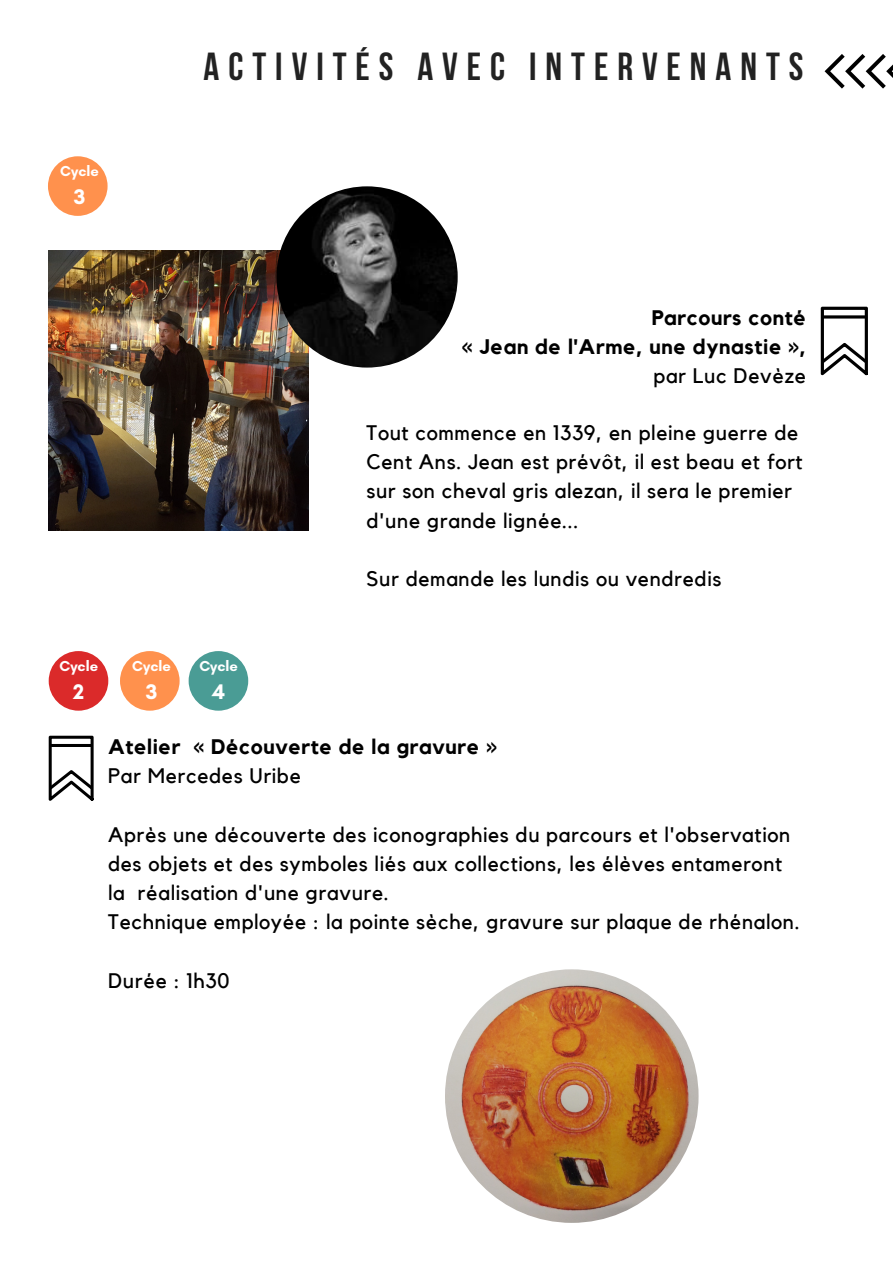
<style>
.page{position:relative;width:893px;height:1264px;background:#fff}
.page>*{position:absolute;margin:0;border:0;box-sizing:border-box;transform-origin:0 0}
.t1{font:700 39px "Bebas Neue";letter-spacing:.23em;color:#222}
.t2{font:700 21.45px "Glacial Indifference";color:#fff}
.t3{font:21px/29.2px "Kollektif";letter-spacing:.03em;color:#000}
.t4{font:700 21px/29.2px "Kollektif";letter-spacing:.03em;color:#000;text-align:right}
.t5{font:700 14.7px "Glacial Indifference";color:#fff}
</style>
<div class="page">
<img style="left:49px;top:250px;width:259px;height:280px">
<img style="left:276px;top:186px;width:181px;height:181px;border-radius:50%">
<svg style="left:820px;top:307px;width:47px;height:68px"></svg>
<div style="left:48px;top:156px;width:60px;height:60px;background:#ff914d;border-radius:50%"></div>
<svg style="left:824px;top:54px;width:68px;height:35px"></svg>
<img style="left:445px;top:969px;width:253px;height:253px;border-radius:50%">
<svg style="left:49px;top:735px;width:45px;height:65px"></svg>
<hr style="left:49px;top:744px;width:44px;height:3px;background:#000;border-radius:2px">
<div style="left:49px;top:651px;width:59px;height:59px;background:#db2a2a;border-radius:50%"></div>
<div style="left:120px;top:651px;width:60px;height:59px;background:#ff914d;border-radius:50%"></div>
<div style="left:189px;top:651px;width:59px;height:59px;background:#4a9c95;border-radius:50%"></div>
<p class="t5" style="left:60px;top:162px;width:40px">Cycle</p>
<p class="t2" style="left:74px;top:184px;width:13px">3</p>
<h1 class="t1" style="left:204px;top:51px;width:601px">ACTIVITÉS AVEC INTERVENANTS</h1>
<p class="t4" style="left:462px;top:304px;width:345px">Parcours conté<br>« Jean de l'Arme, une dynastie »,</p>
<p class="t3" style="left:653px;top:362px;width:154px">par Luc Devèze</p>
<p class="t3" style="left:366px;top:418px;width:438px">Tout commence en 1339, en pleine guerre de Cent Ans. Jean est prévôt, il est beau et fort sur son cheval gris alezan, il sera le premier d'une grande lignée...</p>
<p class="t3" style="left:366px;top:565px;width:356px">Sur demande les lundis ou vendredis</p>
<p class="t5" style="left:59px;top:657px;width:40px">Cycle</p>
<p class="t2" style="left:73px;top:678px;width:13px">2</p>
<p class="t5" style="left:132px;top:657px;width:40px">Cycle</p>
<p class="t2" style="left:146px;top:678px;width:13px">3</p>
<p class="t5" style="left:199px;top:657px;width:40px">Cycle</p>
<p class="t2" style="left:212px;top:678px;width:14px">4</p>
<p class="t4" style="left:108px;top:732px;width:390px">Atelier « Découverte de la gravure »</p>
<p class="t3" style="left:108px;top:762px;width:194px">Par Mercedes Uribe</p>
<p class="t3" style="left:108px;top:820px;width:693px">Après une découverte des iconographies du parcours et l'observation des objets et des symboles liés aux collections, les élèves entameront la réalisation d'une gravure.<br>Technique employée : la pointe sèche, gravure sur plaque de rhénalon.</p>
<p class="t3" style="left:108px;top:966px;width:123px">Durée : 1h30</p>
</div>
